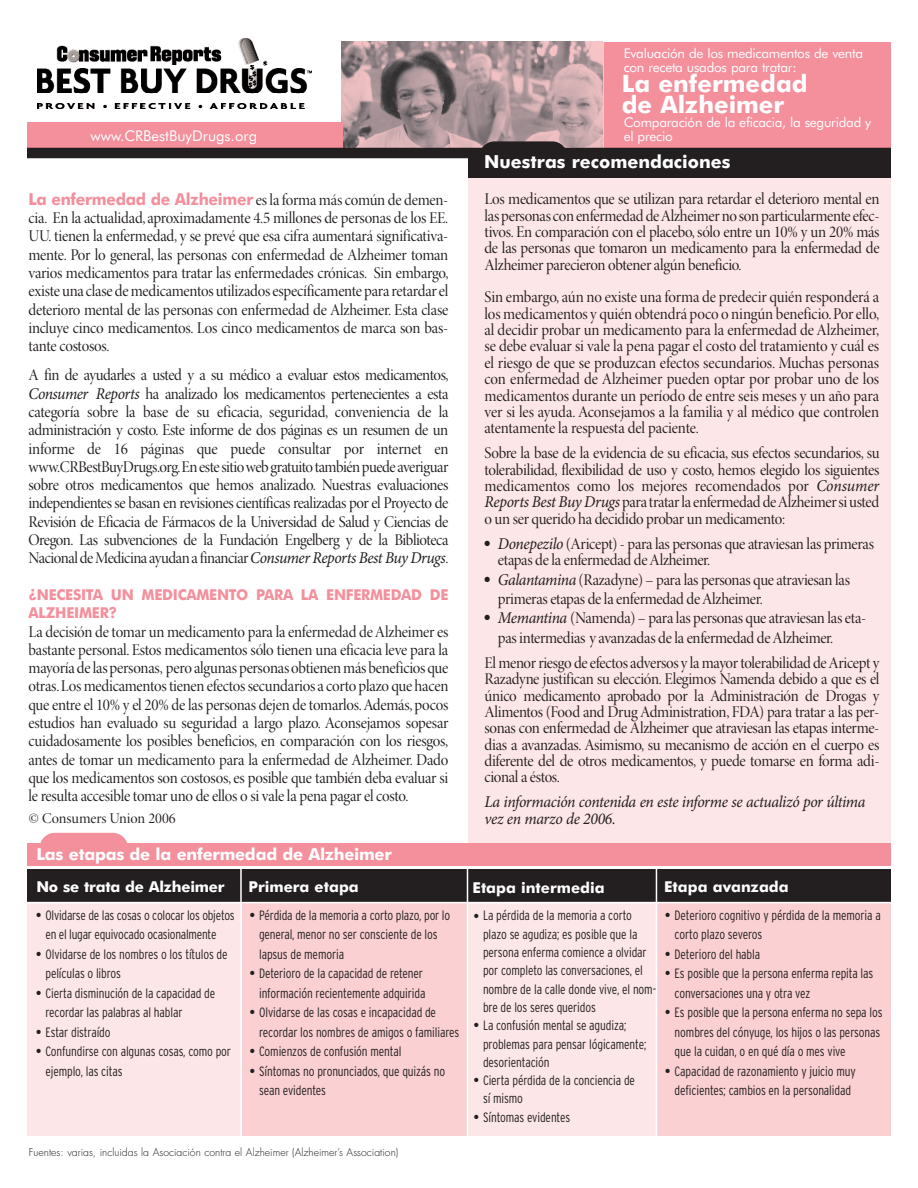
<style>
.page{position:relative;width:918px;height:1188px;background:#fff}
.page>*{position:absolute;margin:0;border:0;box-sizing:border-box;transform-origin:0 0}
.t1{font:700 24px/21px "Futura BT";color:#fff}
.t2{font:700 18px "Futura BT";color:#fff}
.t3{font:16.5px/18.3px "Minion Pro Disp";letter-spacing:-.02em;color:#231f20;text-align:justify;scale:.95 1}
.t4{font:italic 16.5px/16.4px "Minion Pro";letter-spacing:-.025em;color:#231f20;scale:.95 1}
.t5{font:700 16.5px "Futura BT";letter-spacing:-.015em;color:#fff}
.t6{font:700 15px "Futura BT";color:#fff}
.t7{font:700 15px/18.3px "Futura BT";letter-spacing:-.02em;color:#f48f9c;scale:.95 1}
.t8{font:15px "Minion Pro Disp";letter-spacing:-.005em;color:#231f20}
.t9{font:14.85px "Futura BT";color:#fff}
.t10{font:300 condensed 13.5px/19.5px "Interstate";letter-spacing:-.01em;color:#231f20;scale:.95 1}
.t11{font:13.5px/13.5px "Futura BT";letter-spacing:-.02em;color:#fff}
.t12{font:300 10.5px "Futura";color:#231f20}
.s1{font-family:"Futura BT";font-weight:700;color:#f48f9c}
.s2{font-family:"Minion Pro";font-style:italic}
</style>
<div class="page">
<div style="left:468px;top:162px;width:423px;height:698px;background:#fde6e7"></div>
<img style="left:341px;top:42px;width:262px;height:106px">
<div style="left:604px;top:42px;width:287px;height:109px;background:#f48f9c"></div>
<div style="left:27px;top:903px;width:864px;height:232px;background:#fad0d2"></div>
<div style="left:27px;top:903px;width:214px;height:232px;background:#fde6e7"></div>
<div style="left:27px;top:122px;width:315px;height:28px;background:#f48f9c"></div>
<div style="left:27px;top:148px;width:864px;height:10px;background:#231f20"></div>
<img style="left:56px;top:38px;width:212px;height:28px">
<img style="left:38px;top:66px;width:274px;height:43px">
<div style="left:468px;top:152px;width:423px;height:26px;background:#231f20"></div>
<div style="left:479px;top:141px;width:89px;height:31px;background:#231f20;border-radius:15px"></div>
<div style="left:27px;top:843px;width:864px;height:23px;background:#f48f9c"></div>
<div style="left:40px;top:833px;width:88px;height:31px;background:#f48f9c;border-radius:15px"></div>
<div style="left:27px;top:869px;width:864px;height:34px;background:#231f20"></div>
<hr style="left:240px;top:868px;width:2px;height:273px;background:#fff">
<div style="left:468px;top:903px;width:188px;height:232px;background:#fde6e7"></div>
<hr style="left:656px;top:867px;width:1px;height:278px;background:#fff">
<hr style="left:467px;top:867px;width:1px;height:274px;background:#fff">
<hr style="left:27px;top:902px;width:872px;height:1px;background:#fff">
<p class="t9" style="left:91px;top:130px;width:168px">www.CRBestBuyDrugs.org</p>
<p class="t3" style="left:28px;top:192px;width:444px"><span class="s1">La enfermedad de Alzheimer</span> es la forma más común de demen&shy;cia. En la actualidad, aproximadamente 4.5 millones de personas de los EE.<br>UU. tienen la enfermedad, y se prevé que esa cifra aumentará significativa&shy;mente. Por lo general, las personas con enfermedad de Alzheimer toman varios medicamentos para tratar las enfermedades crónicas. Sin embargo, existe una clase de medicamentos utilizados específicamente para retardar el deterioro mental de las personas con enfermedad de Alzheimer. Esta clase incluye cinco medicamentos. Los cinco medicamentos de marca son bas&shy;tante costosos.</p>
<p class="t3" style="left:28px;top:367px;width:444px">A fin de ayudarles a usted y a su médico a evaluar estos medicamentos, <span class="s2">Consumer Reports</span> ha analizado los medicamentos pertenecientes a esta categoría sobre la base de su eficacia, seguridad, conveniencia de la administración y costo. Este informe de dos páginas es un resumen de un informe de 16 páginas que puede consultar por internet en www.CRBestBuyDrugs.org.En este sitio web gratuito también puede averiguar sobre otros medicamentos que hemos analizado. Nuestras evaluaciones independientes se basan en revisiones científicas realizadas por el Proyecto de Revisión de Eficacia de Fármacos de la Universidad de Salud y Ciencias de Oregon. Las subvenciones de la Fundación Engelberg y de la Biblioteca Nacional de Medicina ayudan a financiar <span class="s2">Consumer Reports Best Buy Drugs</span>.</p>
<p class="t7" style="left:28px;top:587px;width:444px">¿NECESITA UN MEDICAMENTO PARA LA ENFERMEDAD DE<br>ALZHEIMER?</p>
<p class="t3" style="left:28px;top:624px;width:444px">La decisión de tomar un medicamento para la enfermedad de Alzheimer es bastante personal. Estos medicamentos sólo tienen una eficacia leve para la mayoría de las personas, pero algunas personas obtienen más beneficios que otras. Los medicamentos tienen efectos secundarios a corto plazo que hacen que entre el 10% y el 20% de las personas dejen de tomarlos.Además, pocos estudios han evaluado su seguridad a largo plazo. Aconsejamos sopesar cuidadosamente los posibles beneficios, en comparación con los riesgos, antes de tomar un medicamento para la enfermedad de Alzheimer. Dado que los medicamentos son costosos, es posible que también deba evaluar si le resulta accesible tomar uno de ellos o si vale la pena pagar el costo.</p>
<p class="t8" style="left:28px;top:812px;width:149px">© Consumers Union 2006</p>
<p class="t5" style="left:36px;top:847px;width:357px">Las etapas de la enfermedad de Alzheimer</p>
<p class="t6" style="left:249px;top:881px;width:112px">Primera etapa</p>
<p class="t10" style="left:45px;top:905px;width:201px;text-indent:-9px">● Olvidarse de las cosas o colocar los objetos en el lugar equivocado ocasionalmente</p>
<p class="t10" style="left:45px;top:944px;width:193px;text-indent:-9px">● Olvidarse de los nombres o los títulos de películas o libros</p>
<p class="t10" style="left:45px;top:983px;width:180px;text-indent:-9px">● Cierta disminución de la capacidad de recordar las palabras al hablar</p>
<p class="t10" style="left:36px;top:1022px;width:80px">● Estar distraído</p>
<p class="t10" style="left:45px;top:1042px;width:197px;text-indent:-9px">● Confundirse con algunas cosas, como por ejemplo, las citas</p>
<p class="t6" style="left:36px;top:881px;width:190px">No se trata de Alzheimer</p>
<p class="t10" style="left:259px;top:905px;width:203px;text-indent:-9px">● Pérdida de la memoria a corto plazo, por lo general, menor no ser consciente de los lapsus de memoria</p>
<p class="t10" style="left:250px;top:964px;width:186px;text-align:right">● Deterioro de la capacidad de retener información recientemente adquirida</p>
<p class="t10" style="left:259px;top:1003px;width:212px;text-indent:-9px">● Olvidarse de las cosas e incapacidad de recordar los nombres de amigos o familiares</p>
<p class="t10" style="left:250px;top:1042px;width:161px">● Comienzos de confusión mental</p>
<p class="t10" style="left:259px;top:1061px;width:197px;text-indent:-9px">● Síntomas no pronunciados, que quizás no sean evidentes</p>
<p class="t12" style="left:29px;top:1147px;width:371px">Fuentes: varias, incluidas la Asociación contra el Alzheimer (Alzheimer’s Association)</p>
<p class="t11" style="left:624px;top:48px;width:241px">Evaluación de los medicamentos de venta con receta usados para tratar:</p>
<h1 class="t1" style="left:622px;top:75px;width:187px">La enfermedad de Alzheimer</h1>
<p class="t11" style="left:624px;top:117px;width:249px">Comparación de la eficacia, la seguridad y el precio</p>
<p class="t2" style="left:484px;top:155px;width:248px">Nuestras recomendaciones</p>
<p class="t3" style="left:484px;top:192px;width:417px;line-height:16.4px">Los medicamentos que se utilizan para retardar el deterioro mental en las personas con enfermedad de Alzheimer no son particularmente efec&shy;tivos. En comparación con el placebo, sólo entre un 10% y un 20% más de las personas que tomaron un medicamento para la enfermedad de Alzheimer parecieron obtener algún beneficio.</p>
<p class="t3" style="left:484px;top:291px;width:417px;line-height:16.4px">Sin embargo, aún no existe una forma de predecir quién responderá a los medicamentos y quién obtendrá poco o ningún beneficio. Por ello, al decidir probar un medicamento para la enfermedad de Alzheimer, se debe evaluar si vale la pena pagar el costo del tratamiento y cuál es el riesgo de que se produzcan efectos secundarios. Muchas personas con enfermedad de Alzheimer pueden optar por probar uno de los medicamentos durante un período de entre seis meses y un año para ver si les ayuda. Aconsejamos a la familia y al médico que controlen atentamente la respuesta del paciente.</p>
<p class="t3" style="left:484px;top:447px;width:417px;line-height:16.4px">Sobre la base de la evidencia de su eficacia, sus efectos secundarios, su tolerabilidad, flexibilidad de uso y costo, hemos elegido los siguientes medicamentos como los mejores recomendados por <span class="s2">Consumer Reports Best Buy Drugs</span>para tratar la enfermedad de Alzheimer si usted o un ser querido ha decidido probar un medicamento:</p>
<p class="t3" style="left:498px;top:537px;width:397px;line-height:16.4px;text-indent:-13px">● <span class="s2">Donepezilo</span> (Aricept) - para las personas que atraviesan las primeras etapas de la enfermedad de Alzheimer.</p>
<p class="t3" style="left:498px;top:571px;width:372px;line-height:19.4px;text-indent:-13px">● <span class="s2">Galantamina</span> (Razadyne) – para las personas que atraviesan las primeras etapas de la enfermedad de Alzheimer.</p>
<p class="t3" style="left:498px;top:610px;width:389px;line-height:19.4px;text-indent:-13px">● <span class="s2">Memantina</span> (Namenda) – para las personas que atraviesan las eta&shy;pas intermedias y avanzadas de la enfermedad de Alzheimer.</p>
<p class="t3" style="left:484px;top:656px;width:417px;line-height:16.4px">El menor riesgo de efectos adversos y la mayor tolerabilidad de Aricept y Razadyne justifican su elección. Elegimos Namenda debido a que es el único medicamento aprobado por la Administración de Drogas y Alimentos (Food and Drug Administration, FDA) para tratar a las per&shy;sonas con enfermedad de Alzheimer que atraviesan las etapas interme&shy;dias a avanzadas. Asimismo, su mecanismo de acción en el cuerpo es diferente del de otros medicamentos, y puede tomarse en forma adi&shy;cional a éstos.</p>
<p class="t4" style="left:484px;top:795px;width:403px">La información contenida en este informe se actualizó por última vez en marzo de 2006.</p>
<p class="t6" style="left:473px;top:882px;width:134px">Etapa intermedia</p>
<p class="t10" style="left:483px;top:907px;width:184px;line-height:18.3px;text-indent:-9px">● La pérdida de la memoria a corto plazo se agudiza; es posible que la persona enferma comience a olvidar por completo las conversaciones, el nombre de la calle donde vive, el nom&shy;bre de los seres queridos</p>
<p class="t10" style="left:483px;top:1016px;width:173px;line-height:18.3px;text-indent:-9px">● La confusión mental se agudiza; problemas para pensar lógicamente; desorientación</p>
<p class="t10" style="left:483px;top:1071px;width:162px;line-height:18.3px;text-indent:-9px">● Cierta pérdida de la conciencia de sí mismo</p>
<p class="t10" style="left:474px;top:1107px;width:103px">● Síntomas evidentes</p>
<p class="t6" style="left:664px;top:881px;width:126px">Etapa avanzada</p>
<p class="t10" style="left:675px;top:905px;width:219px;text-indent:-9px">● Deterioro cognitivo y pérdida de la memoria a corto plazo severos</p>
<p class="t10" style="left:666px;top:944px;width:101px">● Deterioro del habla</p>
<p class="t10" style="left:675px;top:964px;width:211px;text-indent:-9px">● Es posible que la persona enferma repita las conversaciones una y otra vez</p>
<p class="t10" style="left:675px;top:1003px;width:220px;text-indent:-9px">● Es posible que la persona enferma no sepa los nombres del cónyuge, los hijos o las personas que la cuidan, o en qué día o mes vive</p>
<p class="t10" style="left:666px;top:1061px;width:202px;text-align:center">● Capacidad de razonamiento y juicio muy deficientes; cambios en la personalidad</p>
</div>
